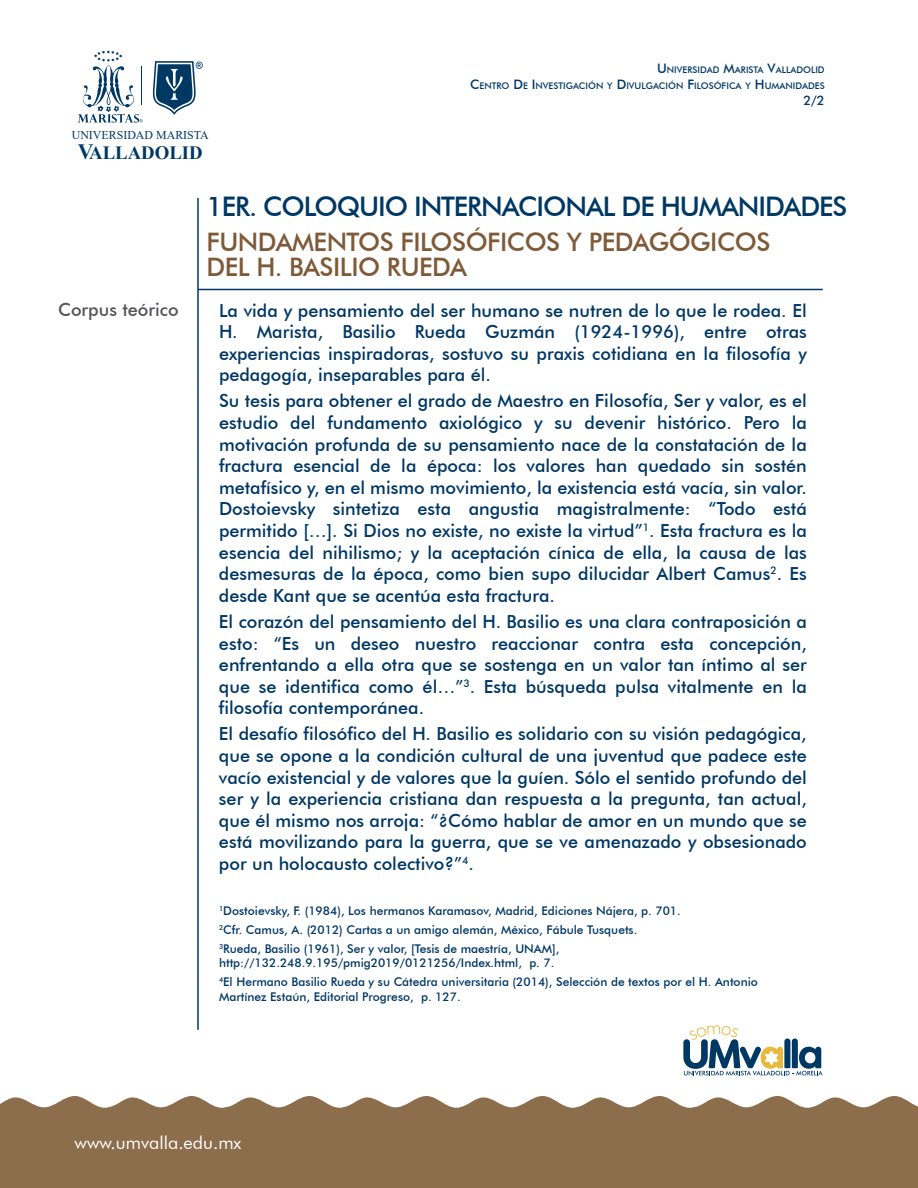
<style>
.page{position:relative;width:918px;height:1188px;background:#fff}
.page>*{position:absolute;margin:0;border:0;box-sizing:border-box;transform-origin:0 0}
.t1{font:500 27px "Futura BT";letter-spacing:-.04em;color:#003864}
.t2{font:500 25.5px/24.6px "Futura BT";letter-spacing:-.02em;color:#7e5a38}
.t3{font:700 18.75px "Times New Roman";color:#003864}
.t4{font:500 18px/21.6px "Futura BT";color:#003764;text-align:justify}
.t5{font:18px "Futura BT";color:#fff}
.t6{font:500 18px "Futura BT";color:#555458}
.t7{font:500 13.05px "Futura BT";color:#003864}
.t8{font:500 12px/18.9px "Futura BT";color:#003764}
.t9{font:11.85px "Times New Roman";color:#003864}
.t10{font:500 9.15px/15.8px "Futura BT";color:#003864;text-align:right}
.s1{font-size:21.9px}
.s2{font-size:13.05px}
</style>
<div class="page">
<svg style="left:78px;top:50px;width:65px;height:73px"></svg>
<svg style="left:152px;top:61px;width:51px;height:54px"></svg>
<hr style="left:141px;top:66px;width:1px;height:38px;background:#003864">
<svg style="left:0;top:1096px;width:918px;height:92px;fill:#8c6e4c"></svg>
<hr style="left:198px;top:289px;width:625px;height:1px;background:#003764">
<hr style="left:197px;top:198px;width:2px;height:832px;background:#003764">
<svg style="left:683px;top:1025px;width:140px;height:51px"></svg>
<p class="t9" style="left:72px;top:127px;width:139px">UNIVERSIDAD MARISTA</p>
<p class="t3" style="left:78px;top:139px;width:126px"><span class="s1">V</span>ALLADOLID</p>
<p class="t10" style="left:470px;top:62px;width:356px"><span class="s2">U</span>NIVERSIDAD <span class="s2">M</span>ARISTA <span class="s2">V</span>ALLADOLID<br><span class="s2">C</span>ENTRO <span class="s2">D</span>E <span class="s2">I</span>NVESTIGACIÓN Y <span class="s2">D</span>IVULGACIÓN <span class="s2">F</span>ILOSÓFICA Y <span class="s2">H</span>UMANIDADES</p>
<p class="t7" style="left:803px;top:92px;width:23px">2/2</p>
<h1 class="t1" style="left:207px;top:190px;width:642px">1ER. COLOQUIO INTERNACIONAL DE HUMANIDADES</h1>
<p class="t6" style="left:58px;top:299px;width:122px">Corpus teórico</p>
<h2 class="t2" style="left:207px;top:229px;width:565px">FUNDAMENTOS FILOSÓFICOS Y PEDAGÓGICOS<br>DEL H. BASILIO RUEDA</h2>
<p class="t4" style="left:219px;top:299px;width:589px">La vida y pensamiento del ser humano se nutren de lo que le rodea. El H. Marista, Basilio Rueda Guzmán (1924-1996), entre otras experiencias inspiradoras, sostuvo su praxis cotidiana en la filosofía y pedagogía, inseparables para él.</p>
<p class="t4" style="left:219px;top:390px;width:589px">Su tesis para obtener el grado de Maestro en Filosofía, Ser y valor, es el estudio del fundamento axiológico y su devenir histórico. Pero la motivación profunda de su pensamiento nace de la constatación de la fractura esencial de la época: los valores han quedado sin sostén metafísico y, en el mismo movimiento, la existencia está vacía, sin valor.<br>Dostoievsky sintetiza esta angustia magistralmente: “Todo está permitido […]. Si Dios no existe, no existe la virtud”<sup>1</sup>. Esta fractura es la esencia del nihilismo; y la aceptación cínica de ella, la causa de las desmesuras de la época, como bien supo dilucidar Albert Camus<sup>2</sup>. Es desde Kant que se acentúa esta fractura.</p>
<p class="t4" style="left:219px;top:611px;width:589px">El corazón del pensamiento del H. Basilio es una clara contraposición a esto: “Es un deseo nuestro reaccionar contra esta concepción, enfrentando a ella otra que se sostenga en un valor tan íntimo al ser que se identifica como él…”<sup>3</sup>. Esta búsqueda pulsa vitalmente en la filosofía contemporánea.</p>
<p class="t4" style="left:219px;top:723px;width:589px">El desafío filosófico del H. Basilio es solidario con su visión pedagógica, que se opone a la condición cultural de una juventud que padece este vacío existencial y de valores que la guíen. Sólo el sentido profundo del ser y la experiencia cristiana dan respuesta a la pregunta, tan actual, que él mismo nos arroja: “¿Cómo hablar de amor en un mundo que se está movilizando para la guerra, que se ve amenazado y obsesionado por un holocausto colectivo?”<sup>4</sup>.</p>
<p class="t8" style="left:219px;top:901px;width:463px"><sup>1</sup>Dostoievsky, F. (1984), Los hermanos Karamasov, Madrid, Ediciones Nájera, p. 701.<br><sup>2</sup>Cfr. Camus, A. (2012) Cartas a un amigo alemán, México, Fábule Tusquets.<br><sup>3</sup>Rueda, Basilio (1961), Ser y valor, [Tesis de maestría, UNAM],</p>
<p class="t8" style="left:219px;top:953px;width:540px">http://132.248.9.195/pmig2019/0121256/Index.html, p. 7.<br><sup>4</sup>El Hermano Basilio Rueda y su Cátedra universitaria (2014), Selección de textos por el H. Antonio</p>
<p class="t8" style="left:219px;top:987px;width:243px">Martínez Estaún, Editorial Progreso, p. 127.</p>
<p class="t5" style="left:75px;top:1132px;width:168px">www.umvalla.edu.mx</p>
</div>
